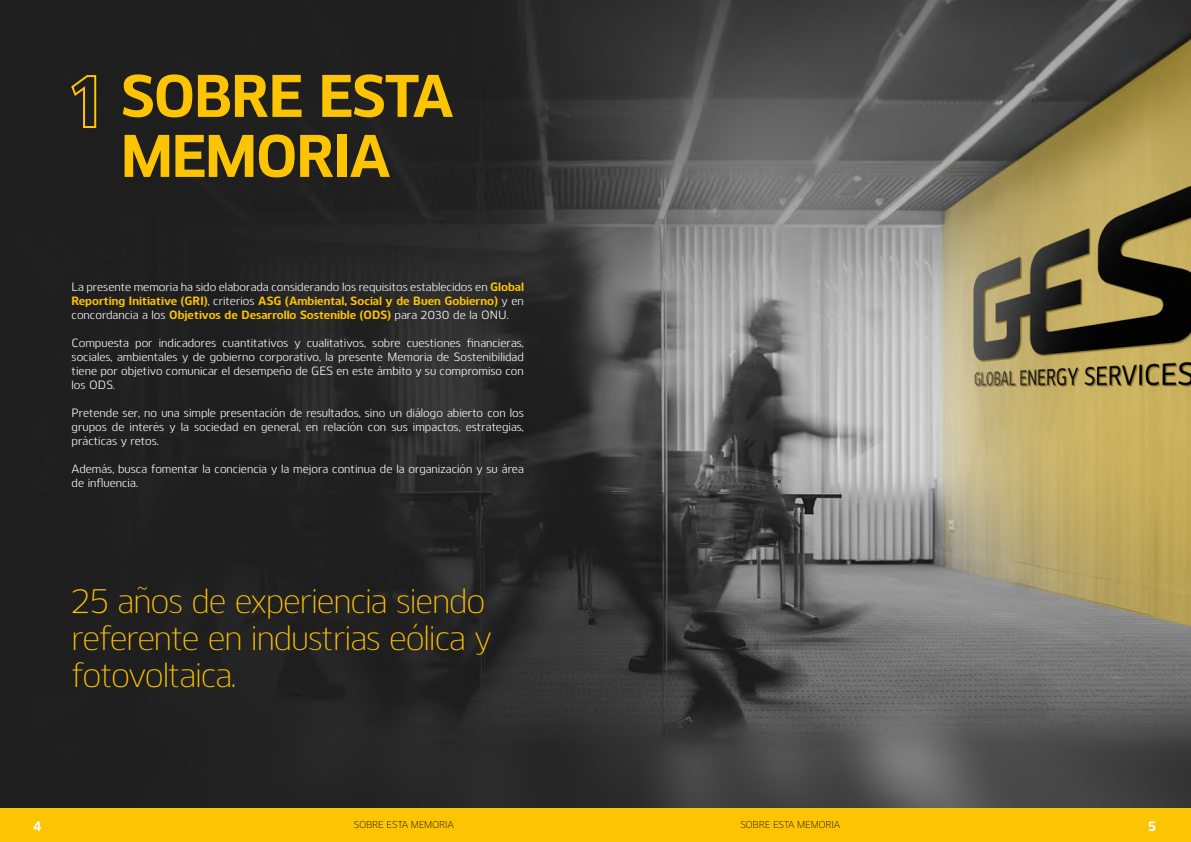
<style>
.page{position:relative;width:1191px;height:842px;background:#fff}
.page>*{position:absolute;margin:0;border:0;box-sizing:border-box;transform-origin:0 0}
.t1{font:700 60px/60px "Kobern W00";letter-spacing:-.03em;color:#fdc403;text-align:center}
.t2{font:300 35px/37px "Kobern W00";letter-spacing:-.03em;color:#fdc403}
.t3{font:700 14px "Kobern W00";color:#fff}
.t4{font:12px/14px "Kobern W00";color:#fff;text-align:justify}
.t5{font:300 10px "Kobern W00";letter-spacing:-.03em;color:#000}
.s1{font-size:75px}
.s2{font-weight:700;color:#fcc203}
</style>
<div class="page">
<div style="left:0;top:798px;width:1191px;height:44px;background:#fdc403"></div>
<img style="left:0;top:0;width:1191px;height:808px">
<h1 class="t1" style="left:71px;top:62px;width:385px"><span class="s1">1</span> SOBRE ESTA<br>MEMORIA</h1>
<p class="t4" style="left:72px;top:279px;width:454px">La presente memoria ha sido elaborada considerando los requisitos establecidos en <span class="s2">Global Reporting Initiative (GRI)</span>, criterios <span class="s2">ASG (Ambiental, Social y de Buen Gobierno)</span> y en concordancia a los <span class="s2">Objetivos de Desarrollo Sostenible (ODS)</span> para 2030 de la ONU.</p>
<p class="t4" style="left:72px;top:335px;width:454px">Compuesta por indicadores cuantitativos y cualitativos, sobre cuestiones financieras, sociales, ambientales y de gobierno corporativo, la presente Memoria de Sostenibilidad tiene por objetivo comunicar el desempeño de GES en este ámbito y su compromiso con los ODS.</p>
<p class="t4" style="left:72px;top:405px;width:454px">Pretende ser, no una simple presentación de resultados, sino un diálogo abierto con los grupos de interés y la sociedad en general, en relación con sus impactos, estrategias, prácticas y retos.</p>
<p class="t4" style="left:72px;top:462px;width:454px">Además, busca fomentar la conciencia y la mejora continua de la organización y su área de influencia.</p>
<h2 class="t2" style="left:72px;top:581px;width:422px">25 años de experiencia siendo referente en industrias eólica y fotovoltaica.</h2>
<p class="t3" style="left:33px;top:816px;width:10px">4</p>
<p class="t3" style="left:1148px;top:816px;width:9px">5</p>
<p class="t5" style="left:354px;top:818px;width:101px">SOBRE ESTA MEMORIA</p>
<p class="t5" style="left:740px;top:818px;width:101px">SOBRE ESTA MEMORIA</p>
</div>
